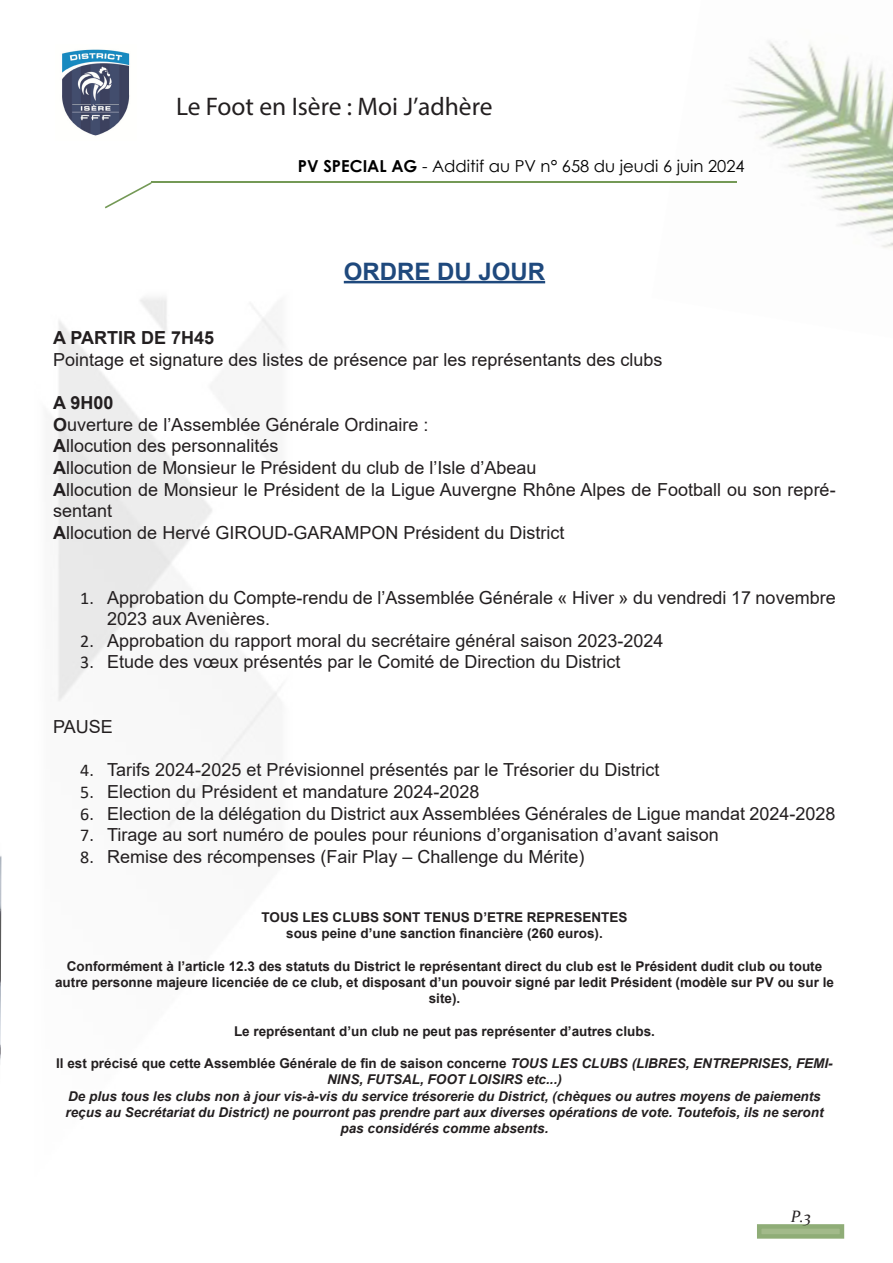
<style>
.page{position:relative;width:893px;height:1263px;background:#fff}
.page>*{position:absolute;margin:0;border:0;box-sizing:border-box;transform-origin:0 0}
.t1{font:25.5px "Myriad Pro";color:#231f20}
.t2{font:700 24px "Arial";color:#1f497d}
.t3{font:18px/21.6px "Arial";color:#231f20}
.t4{font:700 18px "Arial";color:#231f20}
.t5{font:16.5px "Century Gothic";color:#000}
.t6{font:italic 16.5px "Constantia";color:#231f20}
.t7{font:italic 700 13.5px/16.2px "Arial";color:#231f20;text-align:center}
.t8{font:700 13.5px/16.2px "Arial";color:#231f20;text-align:center}
.s1{font-weight:700}
.s2{font-family:"Calibri"}
.s3{font-style:normal}
</style>
<div class="page">
<img style="left:732px;top:41px;width:161px;height:207px">
<div style="left:757px;top:1224px;width:87px;height:15px;background:#a2ba8a;border:4px solid #749956"></div>
<hr style="left:152px;top:181px;width:585px;height:2px;background:#749956">
<img style="left:62px;top:49px;width:68px;height:87px">
<svg style="left:105px;top:182px;width:47px;height:26px"></svg>
<img style="left:0;top:855px;width:1px;height:208px">
<hr style="left:344px;top:281px;width:201px;height:2px;background:#1f497d">
<h1 class="t1" style="left:176px;top:91px;width:318px">Le Foot en Isère : Moi J’adhère</h1>
<p class="t5" style="left:298px;top:155px;width:448px"><span class="s1">PV SPECIAL AG</span> - Additif au PV n° 658 du jeudi 6 juin 2024</p>
<p class="t2" style="left:344px;top:254px;width:203px">ORDRE DU JOUR</p>
<p class="t4" style="left:53px;top:325px;width:163px">A PARTIR DE 7H45</p>
<p class="t3" style="left:53px;top:349px;width:611px">Pointage et signature des listes de présence par les représentants des clubs</p>
<p class="t4" style="left:53px;top:390px;width:62px">A 9H00</p>
<p class="t3" style="left:53px;top:414px;width:377px"><span class="s1">O</span>uverture de l’Assemblée Générale Ordinaire :</p>
<p class="t3" style="left:53px;top:435px;width:227px"><span class="s1">A</span>llocution des personnalités</p>
<p class="t3" style="left:53px;top:457px;width:485px"><span class="s1">A</span>llocution de Monsieur le Président du club de l’Isle d’Abeau</p>
<p class="t3" style="left:53px;top:478px;width:784px"><span class="s1">A</span>llocution de Monsieur le Président de la Ligue Auvergne Rhône Alpes de Football ou son repré&shy;sentant</p>
<p class="t3" style="left:53px;top:522px;width:513px"><span class="s1">A</span>llocution de Hervé GIROUD-GARAMPON Président du District</p>
<p class="t3" style="left:107px;top:586px;width:730px;text-indent:-27px"><span class="s2">1.</span> Approbation du Compte-rendu de l’Assemblée Générale « Hiver » du vendredi 17 novembre<br>2023 aux Avenières.</p>
<p class="t3" style="left:80px;top:630px;width:585px"><span class="s2">2.</span> Approbation du rapport moral du secrétaire général saison 2023-2024</p>
<p class="t3" style="left:80px;top:651px;width:542px"><span class="s2">3.</span> Etude des vœux présentés par le Comité de Direction du District</p>
<p class="t3" style="left:53px;top:716px;width:61px">PAUSE</p>
<p class="t3" style="left:80px;top:759px;width:581px"><span class="s2">4.</span> Tarifs 2024-2025 et Prévisionnel présentés par le Trésorier du District</p>
<p class="t3" style="left:80px;top:781px;width:401px"><span class="s2">5.</span> Election du Président et mandature 2024-2028</p>
<p class="t3" style="left:80px;top:802px;width:757px"><span class="s2">6.</span> Election de la délégation du District aux Assemblées Générales de Ligue mandat 2024-2028</p>
<p class="t3" style="left:80px;top:824px;width:640px"><span class="s2">7.</span> Tirage au sort numéro de poules pour réunions d’organisation d’avant saison</p>
<p class="t3" style="left:80px;top:846px;width:506px"><span class="s2">8.</span> Remise des récompenses (Fair Play – Challenge du Mérite)</p>
<p class="t8" style="left:262px;top:909px;width:367px">TOUS LES CLUBS SONT TENUS D’ETRE REPRESENTES</p>
<p class="t8" style="left:286px;top:926px;width:318px">sous peine d’une sanction financière (260 euros).</p>
<p class="t8" style="left:55px;top:958px;width:780px">Conformément à l’article 12.3 des statuts du District le représentant direct du club est le Président dudit club ou toute autre personne majeure licenciée de ce club, et disposant d’un pouvoir signé par ledit Président (modèle sur PV ou sur le site).</p>
<p class="t8" style="left:234px;top:1023px;width:422px">Le représentant d’un club ne peut pas représenter d’autres clubs.</p>
<p class="t7" style="left:56px;top:1056px;width:778px"><span class="s3">Il est précisé que cette Assemblée Générale de fin de saison concerne</span> TOUS LES CLUBS (LIBRES, ENTREPRISES, FEMI-<br>NINS, FUTSAL, FOOT LOISIRS etc...)</p>
<p class="t7" style="left:65px;top:1088px;width:759px">De plus tous les clubs non à jour vis-à-vis du service trésorerie du District, (chèques ou autres moyens de paiements reçus au Secrétariat du District) ne pourront pas prendre part aux diverses opérations de vote. Toutefois, ils ne seront pas considérés comme absents.</p>
<p class="t6" style="left:791px;top:1205px;width:22px">P.3</p>
</div>
